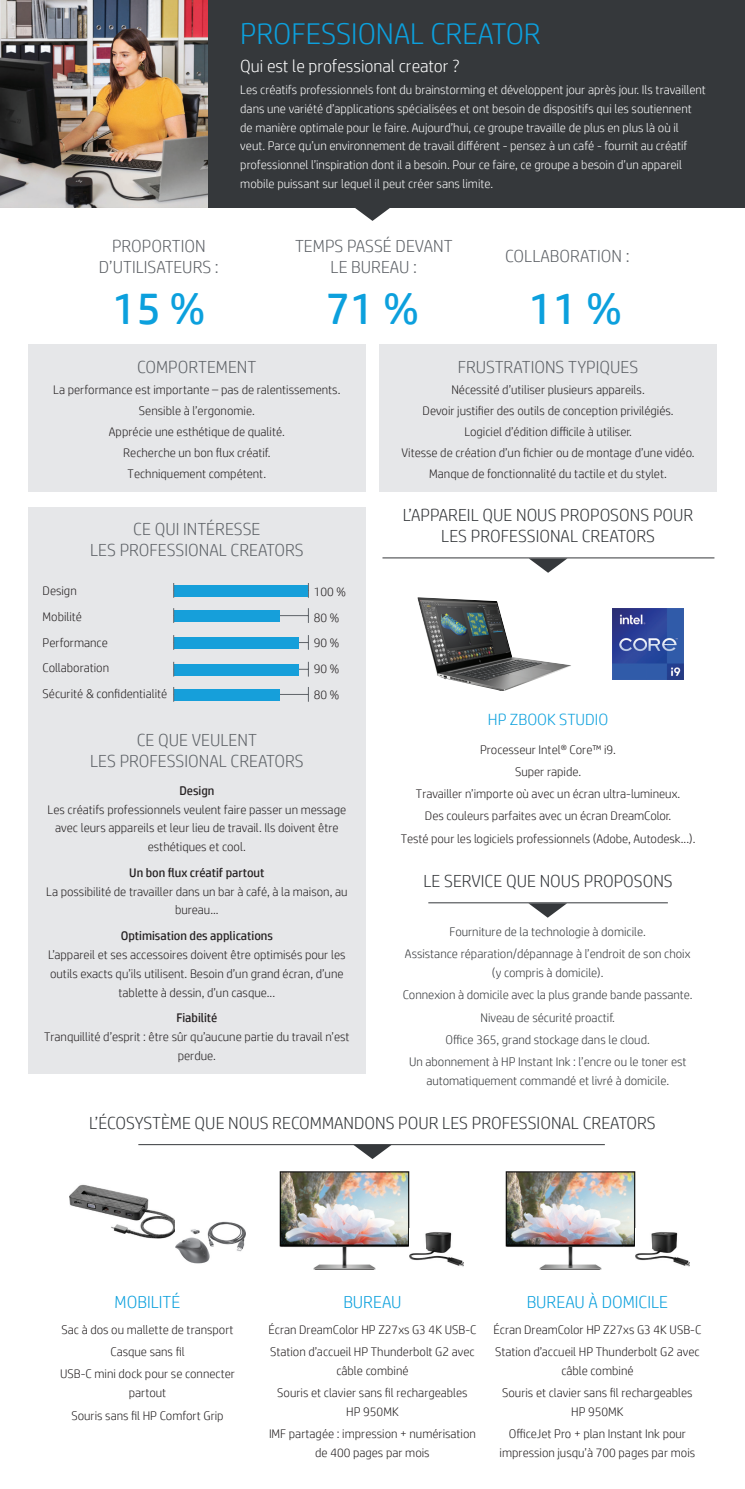
<style>
.page{position:relative;width:745px;height:1489px;background:#fff}
.page>*{position:absolute;margin:0;border:0;box-sizing:border-box;transform-origin:0 0}
.t1{font:45px "HP Simplified";color:#0ca0dd}
.t2{font:300 30px "HP Simplified";color:#0ca0dd}
.t3{font:300 17.5px/21px "HP Simplified";color:#5f6368;text-align:center}
.t4{font:300 17.5px/21px "HP Simplified";color:#35383b;text-align:center}
.t5{font:300 17.5px "HP Simplified";color:#0ca0dd}
.t6{font:300 17.5px "HP Simplified";color:#fff}
.t7{font:300 16.25px "HP Simplified";color:#0ca0dd}
.t8{font:300 12.5px/22.2px "HP Simplified";color:#231f20;text-align:center}
.t9{font:300 12.5px/18.8px "HP Simplified";color:#fff}
.t10{font:300 12.5px/22.2px "HP Simplified";color:#35383b;text-align:center}
.t11{font:12.5px "HP Simplified";color:#231f20}
</style>
<div class="page">
<div style="left:0;top:0;width:744px;height:207px;background:#35383b"></div>
<img style="left:0;top:0;width:207px;height:207px">
<svg style="left:353px;top:207px;width:38px;height:14px"></svg>
<div style="left:28px;top:344px;width:337px;height:148px;background:#e6e7e9"></div>
<div style="left:28px;top:507px;width:337px;height:63px;background:#e6e7e9"></div>
<div style="left:28px;top:717px;width:337px;height:64px;background:#e6e7e9"></div>
<div style="left:379px;top:344px;width:337px;height:148px;background:#e6e7e9"></div>
<svg style="left:528px;top:558px;width:39px;height:14px"></svg>
<hr style="left:382px;top:557px;width:332px;height:1px;background:#35383b">
<svg style="left:528px;top:903px;width:38px;height:14px"></svg>
<hr style="left:428px;top:902px;width:239px;height:1px;background:#35383b">
<div style="left:28px;top:570px;width:337px;height:147px;background:#e6e7e9"></div>
<svg style="left:353px;top:1145px;width:38px;height:13px"></svg>
<hr style="left:138px;top:1144px;width:466px;height:1px;background:#35383b">
<svg style="left:308px;top:583px;width:1px;height:14px"></svg>
<hr style="left:174px;top:590px;width:134px;height:1px;background:#5f6368">
<div style="left:174px;top:585px;width:133px;height:11px;background:#169fda"></div>
<svg style="left:173px;top:583px;width:1px;height:14px"></svg>
<svg style="left:308px;top:608px;width:1px;height:15px"></svg>
<hr style="left:173px;top:615px;width:135px;height:1px;background:#5f6368">
<div style="left:174px;top:610px;width:105px;height:12px;background:#169fda"></div>
<svg style="left:173px;top:608px;width:1px;height:15px"></svg>
<svg style="left:308px;top:635px;width:1px;height:14px"></svg>
<hr style="left:173px;top:642px;width:135px;height:1px;background:#5f6368">
<div style="left:174px;top:637px;width:124px;height:11px;background:#169fda"></div>
<svg style="left:173px;top:635px;width:1px;height:14px"></svg>
<svg style="left:308px;top:661px;width:1px;height:15px"></svg>
<hr style="left:173px;top:668px;width:135px;height:1px;background:#5f6368">
<div style="left:174px;top:664px;width:124px;height:11px;background:#169fda"></div>
<svg style="left:173px;top:661px;width:1px;height:15px"></svg>
<svg style="left:308px;top:687px;width:1px;height:14px"></svg>
<hr style="left:173px;top:694px;width:135px;height:1px;background:#5f6368">
<div style="left:174px;top:689px;width:105px;height:11px;background:#169fda"></div>
<svg style="left:173px;top:687px;width:1px;height:14px"></svg>
<div style="left:28px;top:770px;width:337px;height:304px;background:#e6e7e9"></div>
<img style="left:69px;top:1184px;width:107px;height:64px">
<img style="left:176px;top:1221px;width:69px;height:43px">
<img style="left:279px;top:1171px;width:130px;height:97px">
<img style="left:505px;top:1171px;width:130px;height:97px">
<img style="left:409px;top:1232px;width:54px;height:35px">
<img style="left:635px;top:1232px;width:54px;height:35px">
<img style="left:417px;top:597px;width:154px;height:94px">
<img style="left:612px;top:608px;width:70px;height:71px">
<h2 class="t2" style="left:240px;top:17px;width:302px">PROFESSIONAL CREATOR</h2>
<h3 class="t6" style="left:240px;top:56px;width:221px">Qui est le professional creator ?</h3>
<p class="t9" style="left:240px;top:80px;width:467px">Les créatifs professionnels font du brainstorming et développent jour après jour. Ils travaillent dans une variété d’applications spécialisées et ont besoin de dispositifs qui les soutiennent de manière optimale pour le faire. Aujourd’hui, ce groupe travaille de plus en plus là où il veut. Parce qu’un environnement de travail différent - pensez à un café - fournit au créatif professionnel l’inspiration dont il a besoin. Pour ce faire, ce groupe a besoin d’un appareil mobile puissant sur lequel il peut créer sans limite.</p>
<h3 class="t3" style="left:99px;top:235px;width:121px">PROPORTION<br>D’UTILISATEURS :</h3>
<h3 class="t3" style="left:295px;top:235px;width:159px">TEMPS PASSÉ DEVANT<br>LE BUREAU :</h3>
<h3 class="t3" style="left:505px;top:245px;width:126px">COLLABORATION :</h3>
<h1 class="t1" style="left:112px;top:282px;width:94px">15 %</h1>
<h1 class="t1" style="left:326px;top:282px;width:94px">71 %</h1>
<h1 class="t1" style="left:528px;top:282px;width:94px">11 %</h1>
<h3 class="t3" style="left:137px;top:356px;width:121px">COMPORTEMENT</h3>
<p class="t8" style="left:53px;top:378px;width:288px;line-height:21px">La performance est importante – pas de ralentissements.<br>Sensible à l’ergonomie.<br>Apprécie une esthétique de qualité.<br>Recherche un bon flux créatif.<br>Techniquement compétent.</p>
<h3 class="t3" style="left:90px;top:518px;width:215px">CE QUI INTÉRESSE<br>LES PROFESSIONAL CREATORS</h3>
<p class="t8" style="left:43px;top:577px;width:126px;line-height:25.9px;text-align:left">Design<br>Mobilité<br>Performance<br>Collaboration<br>Sécurité &amp; confidentialité</p>
<p class="t8" style="left:313px;top:578px;width:34px;line-height:25.9px;text-align:left">100 %<br>80 %<br>90 %<br>90 %<br>80 %</p>
<h3 class="t3" style="left:90px;top:729px;width:215px">CE QUE VEULENT<br>LES PROFESSIONAL CREATORS</h3>
<p class="t11" style="left:179px;top:783px;width:37px">Design</p>
<p class="t8" style="left:48px;top:799px;width:300px;line-height:18.8px">Les créatifs professionnels veulent faire passer un message avec leurs appareils et leur lieu de travail. Ils doivent être esthétiques et cool.</p>
<p class="t11" style="left:129px;top:865px;width:137px">Un bon flux créatif partout</p>
<p class="t8" style="left:46px;top:881px;width:302px;line-height:18.8px">La possibilité de travailler dans un bar à café, à la maison, au bureau...</p>
<p class="t11" style="left:121px;top:928px;width:154px">Optimisation des applications</p>
<p class="t8" style="left:48px;top:945px;width:298px;line-height:18.8px">L’appareil et ses accessoires doivent être optimisés pour les outils exacts qu’ils utilisent. Besoin d’un grand écran, d’une tablette à dessin, d’un casque...</p>
<p class="t11" style="left:176px;top:1010px;width:42px">Fiabilité</p>
<p class="t8" style="left:44px;top:1027px;width:307px;line-height:18.8px">Tranquillité d’esprit : être sûr qu’aucune partie du travail n’est perdue.</p>
<h3 class="t3" style="left:457px;top:356px;width:182px">FRUSTRATIONS TYPIQUES</h3>
<p class="t8" style="left:401px;top:378px;width:294px;line-height:21px">Nécessité d’utiliser plusieurs appareils.<br>Devoir justifier des outils de conception privilégiés.<br>Logiciel d’édition difficile à utiliser.<br>Vitesse de création d’un fichier ou de montage d’une vidéo.<br>Manque de fonctionnalité du tactile et du stylet.</p>
<h3 class="t4" style="left:402px;top:504px;width:292px">L’APPAREIL QUE NOUS PROPOSONS POUR<br>LES PROFESSIONAL CREATORS</h3>
<h3 class="t7" style="left:487px;top:710px;width:122px">HP ZBOOK STUDIO</h3>
<p class="t8" style="left:400px;top:737px;width:296px">Processeur Intel® Core™ i9.<br>Super rapide.<br>Travailler n’importe où avec un écran ultra-lumineux.<br>Des couleurs parfaites avec un écran DreamColor.<br>Testé pour les logiciels professionnels (Adobe, Autodesk...).</p>
<h3 class="t4" style="left:423px;top:870px;width:251px">LE SERVICE QUE NOUS PROPOSONS</h3>
<p class="t10" style="left:404px;top:920px;width:287px">Fourniture de la technologie à domicile.<br>Assistance réparation/dépannage à l’endroit de son choix</p>
<p class="t10" style="left:402px;top:961px;width:291px">(y compris à domicile).<br>Connexion à domicile avec la plus grande bande passante.<br>Niveau de sécurité proactif.<br>Office 365, grand stockage dans le cloud.<br>Un abonnement à HP Instant Ink : l’encre ou le toner est</p>
<p class="t10" style="left:426px;top:1069px;width:244px">automatiquement commandé et livré à domicile.</p>
<h3 class="t4" style="left:89px;top:1112px;width:568px">L’ÉCOSYSTÈME QUE NOUS RECOMMANDONS POUR LES PROFESSIONAL CREATORS</h3>
<h3 class="t5" style="left:115px;top:1291px;width:67px">MOBILITÉ</h3>
<p class="t8" style="left:60px;top:1318px;width:176px">Sac à dos ou mallette de transport<br>Casque sans fil<br>USB-C mini dock pour se connecter</p>
<p class="t8" style="left:71px;top:1381px;width:154px">partout<br>Souris sans fil HP Comfort Grip</p>
<h3 class="t5" style="left:343px;top:1291px;width:60px">BUREAU</h3>
<p class="t8" style="left:268px;top:1318px;width:209px;text-align:left">Écran DreamColor HP Z27xs G3 4K USB-C<br>Station d’accueil HP Thunderbolt G2 avec</p>
<p class="t8" style="left:277px;top:1359px;width:192px">câble combiné<br>Souris et clavier sans fil rechargeables</p>
<p class="t8" style="left:269px;top:1400px;width:208px">HP 950MK<br>IMF partagée : impression + numérisation</p>
<p class="t8" style="left:315px;top:1441px;width:116px">de 400 pages par mois</p>
<h3 class="t5" style="left:526px;top:1291px;width:143px">BUREAU À DOMICILE</h3>
<p class="t8" style="left:493px;top:1318px;width:209px;text-align:left">Écran DreamColor HP Z27xs G3 4K USB-C<br>Station d’accueil HP Thunderbolt G2 avec</p>
<p class="t8" style="left:502px;top:1359px;width:192px">câble combiné<br>Souris et clavier sans fil rechargeables</p>
<p class="t8" style="left:508px;top:1400px;width:179px">HP 950MK<br>OfficeJet Pro + plan Instant Ink pour</p>
<p class="t8" style="left:499px;top:1441px;width:197px">impression jusqu’à 700 pages par mois</p>
</div>
